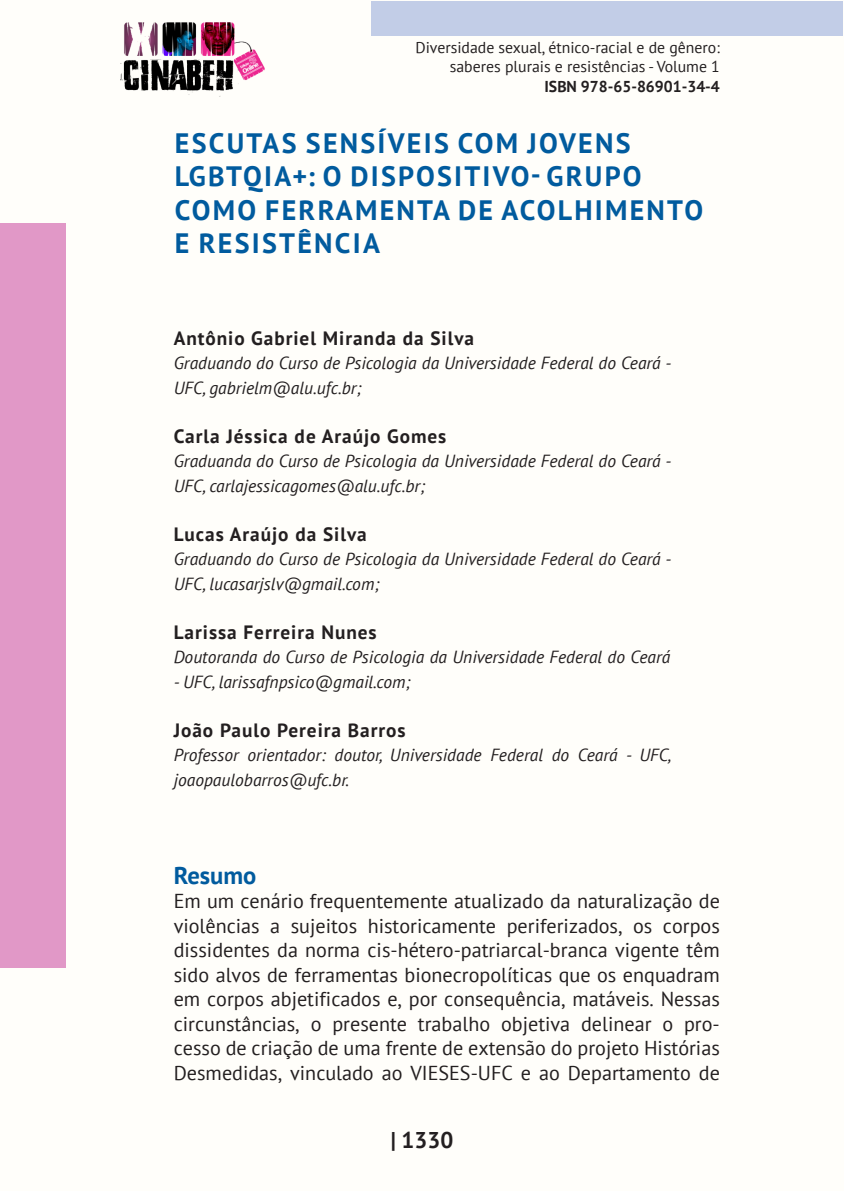
<style>
.page{position:relative;width:844px;height:1191px;background:#fff}
.page>*{position:absolute;margin:0;border:0;box-sizing:border-box;transform-origin:0 0}
._0_TÍTULO{font:700 28px/33.6px "PT Sans";letter-spacing:.08em;color:#015b9e}
._3_RESUMO{font:700 24.5px "PT Sans";color:#015b9e}
.t1{font:700 22.75px "PT Sans";color:#231f20}
._4_CORPO_RESUMO{font:20.12px/24.5px "PT Sans";color:#231f20;text-align:justify}
._1_AUTOR{font:700 19.25px "PT Sans";letter-spacing:.05em;color:#231f20}
._2_TITULAÇÃO{font:italic 17.5px/24.5px "PT Sans";color:#231f20}
.t2{font:15.75px/18.9px "PT Sans";color:#231f20;text-align:right}
.t3{font:700 15.75px "PT Sans";color:#231f20}
</style>
<div class="page">
<div style="left:0;top:0;width:843px;height:1191px;background:#fffefa"></div>
<div style="left:371px;top:1px;width:471px;height:35px;background:#c2cde7"></div>
<div style="left:0;top:223px;width:65px;height:744px;background:#e198c7"></div>
<img style="left:120px;top:22px;width:144px;height:75px">
<p class="t2" style="left:415px;top:38px;width:306px">Diversidade sexual, étnico-racial e de gênero: saberes plurais e resistências - Volume 1</p>
<p class="t3" style="left:544px;top:76px;width:177px">ISBN 978-65-86901-34-4</p>
<p class="_0_TÍTULO" style="left:175px;top:125px;width:529px">ESCUTAS SENSÍVEIS COM JOVENS<br>LGBTQIA+: O DISPOSITIVO- GRUPO<br>COMO FERRAMENTA DE ACOLHIMENTO<br>E RESISTÊNCIA</p>
<p class="_1_AUTOR" style="left:174px;top:325px;width:302px">Antônio Gabriel Miranda da Silva</p>
<p class="_2_TITULAÇÃO" style="left:174px;top:350px;width:499px">Graduando do Curso de Psicologia da Universidade Federal do Ceará -<br>UFC, gabrielm@alu.ufc.br;</p>
<p class="_1_AUTOR" style="left:174px;top:423px;width:274px">Carla Jéssica de Araújo Gomes</p>
<p class="_2_TITULAÇÃO" style="left:174px;top:448px;width:499px">Graduanda do Curso de Psicologia da Universidade Federal do Ceará -<br>UFC, carlajessicagomes@alu.ufc.br;</p>
<p class="_1_AUTOR" style="left:174px;top:521px;width:194px">Lucas Araújo da Silva</p>
<p class="_2_TITULAÇÃO" style="left:174px;top:546px;width:499px">Graduando do Curso de Psicologia da Universidade Federal do Ceará -<br>UFC, lucasarjslv@gmail.com;</p>
<p class="_1_AUTOR" style="left:174px;top:619px;width:204px">Larissa Ferreira Nunes</p>
<p class="_2_TITULAÇÃO" style="left:174px;top:644px;width:498px">Doutoranda do Curso de Psicologia da Universidade Federal do Ceará</p>
<p class="_2_TITULAÇÃO" style="left:174px;top:669px;width:238px">- UFC, larissafnpsico@gmail.com;</p>
<p class="_1_AUTOR" style="left:174px;top:717px;width:233px">João Paulo Pereira Barros</p>
<p class="_2_TITULAÇÃO" style="left:174px;top:742px;width:499px">Professor orientador: doutor, Universidade Federal do Ceará - UFC, joaopaulobarros@ufc.br.</p>
<p class="_3_RESUMO" style="left:174px;top:859px;width:84px">Resumo</p>
<p class="_4_CORPO_RESUMO" style="left:174px;top:888px;width:547px">Em um cenário frequentemente atualizado da naturalização de violências a sujeitos historicamente periferizados, os corpos dissidentes da norma cis-hétero-patriarcal-branca vigente têm sido alvos de ferramentas bionecropolíticas que os enquadram em corpos abjetificados e, por consequência, matáveis. Nessas circunstâncias, o presente trabalho objetiva delinear o pro&shy;cesso de criação de uma frente de extensão do projeto Histórias Desmedidas, vinculado ao VIESES-UFC e ao Departamento de</p>
<p class="t1" style="left:390px;top:1125px;width:64px">| 1330</p>
</div>
